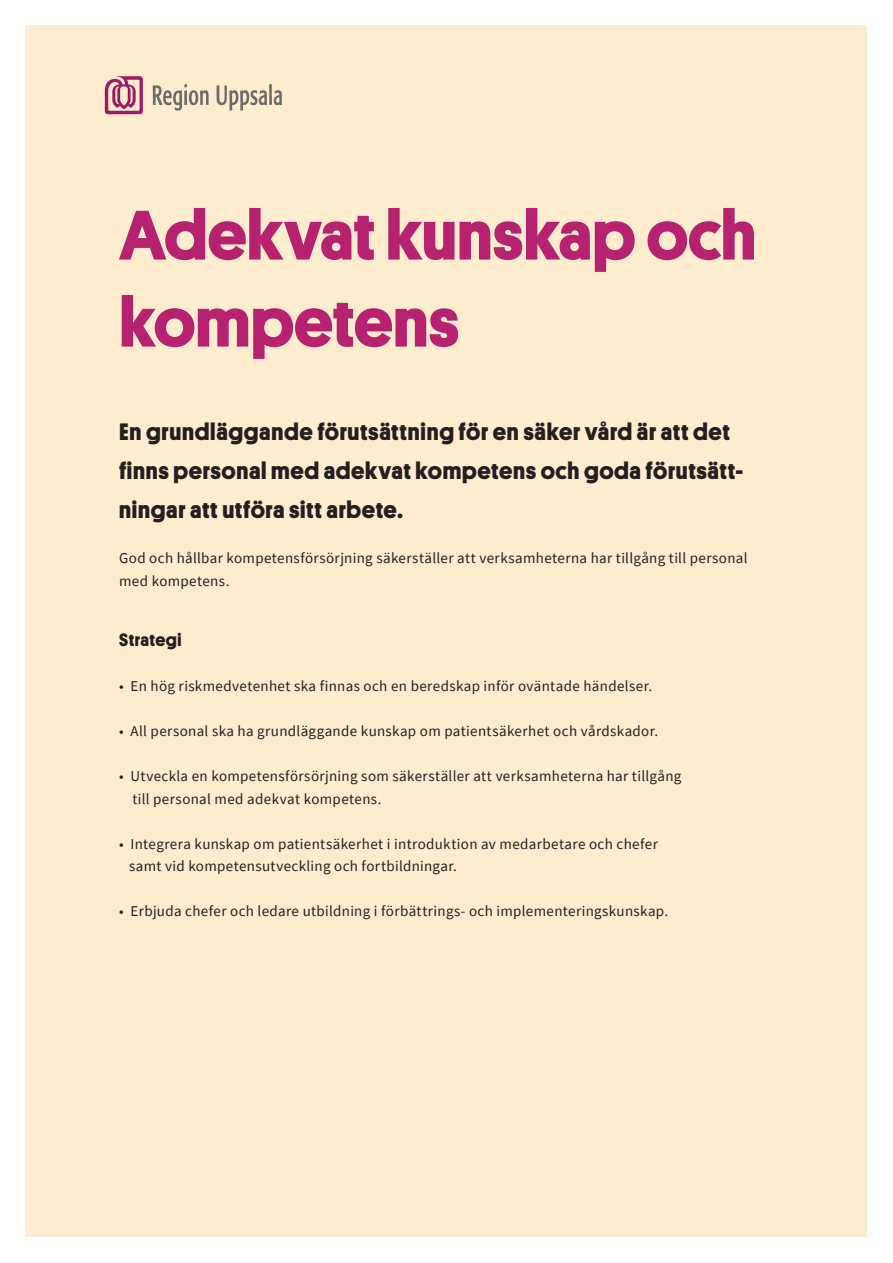
<style>
.page{position:relative;width:893px;height:1263px;background:#fff}
.page>*{position:absolute;margin:0;border:0;box-sizing:border-box;transform-origin:0 0}
.Rubrik_1{font:700 70.5px/87px "Platform";color:#b62270}
.Rubriknivå_2__22_26p{font:700 24px/39px "Platform";letter-spacing:.025em;color:#231f20}
.Rubrik_2{font:700 18px "Platform";letter-spacing:.025em;color:#231f20}
.Brödtext_10_15_pkt_S{font:15px/22.5px "Source Sans Pro";letter-spacing:.025em;color:#231f20}
</style>
<div class="page">
<div style="left:26px;top:26px;width:841px;height:1211px;background:#feecce"></div>
<svg style="left:216px;top:84px;width:66px;height:26px"></svg>
<svg style="left:153px;top:84px;width:56px;height:27px"></svg>
<svg style="left:105px;top:76px;width:38px;height:38px"></svg>
<h1 class="Rubrik_1" style="left:119px;top:187px;width:638px">Adekvat kunskap och kompetens</h1>
<p class="Rubriknivå_2__22_26p" style="left:119px;top:411px;width:626px">En grundläggande förutsättning för en säker vård är att det finns personal med adekvat kompetens och goda förutsätt&shy;ningar att utföra sitt arbete.</p>
<p class="Brödtext_10_15_pkt_S" style="left:119px;top:547px;width:630px">God och hållbar kompetensförsörjning säkerställer att verksamheterna har tillgång till personal med kompetens.</p>
<h2 class="Rubrik_2" style="left:119px;top:627px;width:64px">Strategi</h2>
<p class="Brödtext_10_15_pkt_S" style="left:119px;top:675px;width:535px">• En hög riskmedvetenhet ska finnas och en beredskap inför oväntade händelser.</p>
<p class="Brödtext_10_15_pkt_S" style="left:119px;top:720px;width:541px">• All personal ska ha grundläggande kunskap om patientsäkerhet och vårdskador.</p>
<p class="Brödtext_10_15_pkt_S" style="left:119px;top:765px;width:564px">• Utveckla en kompetensförsörjning som säkerställer att verksamheterna har tillgång</p>
<p class="Brödtext_10_15_pkt_S" style="left:132px;top:787px;width:251px">till personal med adekvat kompetens.</p>
<p class="Brödtext_10_15_pkt_S" style="left:119px;top:832px;width:540px">• Integrera kunskap om patientsäkerhet i introduktion av medarbetare och chefer</p>
<p class="Brödtext_10_15_pkt_S" style="left:129px;top:855px;width:329px">samt vid kompetensutveckling och fortbildningar.</p>
<p class="Brödtext_10_15_pkt_S" style="left:119px;top:900px;width:550px">• Erbjuda chefer och ledare utbildning i förbättrings- och implementeringskunskap.</p>
</div>
